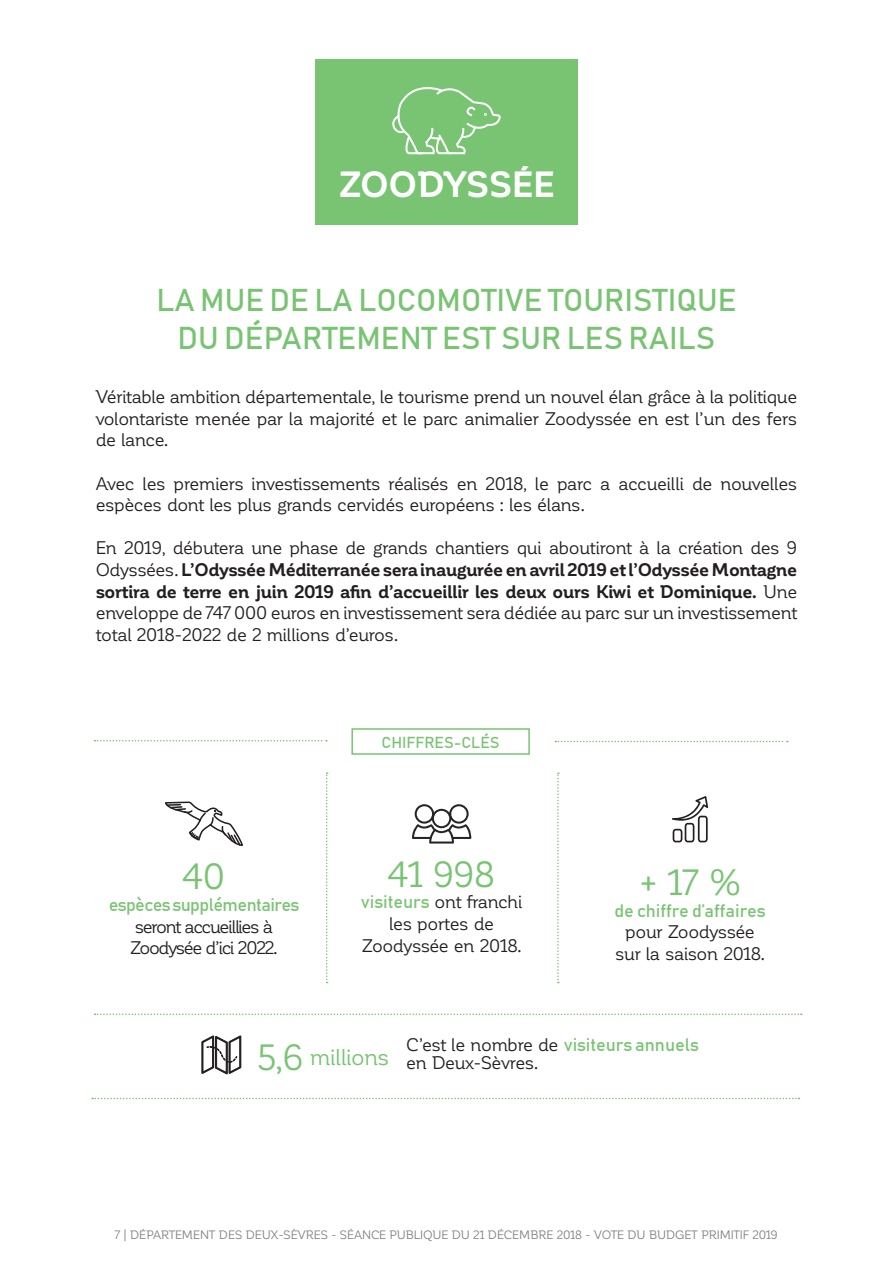
<style>
.page{position:relative;width:893px;height:1263px;background:#fff}
.page>*{position:absolute;margin:0;border:0;box-sizing:border-box;transform-origin:0 0}
.t1{font:36px "Corporative";color:#78c472}
.t2{font:700 36px "Corporative";letter-spacing:-.02em;color:#fff}
.t3{font:31.5px/37.8px "Bahnschrift";color:#78c472;text-align:center}
.t4{font:22.5px "Corporative";color:#78c472}
.t5{font:18px/21.6px "Corporative";letter-spacing:-.02em;color:#231f20;text-align:justify}
.t6{font:18px "Bahnschrift";color:#78c472}
.t7{font:18px/21.6px "Corporative";letter-spacing:-.065em;color:#231f20}
.t8{font:15.9px "Bahnschrift";color:#78c472}
.t9{font:12px "Corporative";color:#808285}
.s1{font-weight:700}
.s2{font-family:"Bahnschrift";color:#78c472}
.s3{font-size:36px}
.s4{font-family:"Corporative";color:#231f20}
</style>
<div class="page">
<svg style="left:412px;top:804px;width:59px;height:39px"></svg>
<svg style="left:165px;top:801px;width:78px;height:45px"></svg>
<svg style="left:94px;top:740px;width:233px;height:1px"></svg>
<svg style="left:94px;top:1013px;width:708px;height:2px"></svg>
<svg style="left:672px;top:796px;width:36px;height:46px"></svg>
<svg style="left:326px;top:772px;width:2px;height:211px"></svg>
<svg style="left:557px;top:772px;width:2px;height:211px"></svg>
<div style="left:351px;top:728px;width:179px;height:27px;border:2px solid #78c472"></div>
<svg style="left:92px;top:1098px;width:707px;height:1px"></svg>
<svg style="left:555px;top:741px;width:233px;height:1px"></svg>
<div style="left:315px;top:60px;width:263px;height:165px;background:#78c472"></div>
<svg style="left:392px;top:87px;width:109px;height:68px"></svg>
<svg style="left:201px;top:1035px;width:41px;height:40px"></svg>
<h1 class="t2" style="left:339px;top:165px;width:217px">Zoodyss ée</h1>
<h2 class="t3" style="left:156px;top:280px;width:582px">la mu e d e la locomotive tou ristiqu e du d épartement est su r les rails</h2>
<p class="t5" style="left:96px;top:386px;width:703px">Véritable ambition départementale, le tourisme prend un nouvel élan grâce à la politique volontariste menée par la majorité et le parc animalier Zoodyssée en est l’un des fers de lance.</p>
<p class="t5" style="left:96px;top:473px;width:703px">Avec les premiers investissements réalisés en 2018, le parc a accueilli de nouvelles espèces dont les plus grands cervidés européens : les élans.</p>
<p class="t5" style="left:96px;top:537px;width:703px">En 2019, débutera une phase de grands chantiers qui aboutiront à la création des 9<br>Odyssées. <span class="s1">L’Odyssée Méditerranée sera inaugurée en avril 2019 et l’Odyssée Montagne sortira de terre en juin 2019 afin d’accueillir les deux ours Kiwi et Dominique.</span> Une enveloppe de 747 000 euros en investissement sera dédiée au parc sur un investissement total 2018-2022 de 2 millions d’euros.</p>
<h1 class="t1" style="left:183px;top:858px;width:44px">40</h1>
<p class="t6" style="left:109px;top:893px;width:192px">espèces supplémentaires</p>
<p class="t7" style="left:130px;top:916px;width:149px">seront accueillies à<br>Zoodysée d’ici 2022.</p>
<p class="t8" style="left:382px;top:732px;width:120px">Chiffres-clés</p>
<h1 class="t1" style="left:388px;top:855px;width:108px">41 998</h1>
<p class="t5" style="left:361px;top:891px;width:163px;text-align:center"><span class="s2">visiteurs</span> ont franchi les portes de<br>Zoodyssée en 2018.</p>
<h1 class="t1" style="left:639px;top:863px;width:104px">+ 17 %</h1>
<p class="t6" style="left:614px;top:899px;width:152px">de chiffre d’affaires</p>
<p class="t5" style="left:615px;top:921px;width:151px;text-align:center">pour Zoodyssée sur la saison 2018.</p>
<p class="t4" style="left:257px;top:1045px;width:134px"><span class="s3">5,6</span> millions</p>
<p class="t6" style="left:406px;top:1034px;width:294px"><span class="s4">C’est le nombre de</span> visiteurs annuels</p>
<p class="t5" style="left:406px;top:1052px;width:133px">en Deux-Sèvres.</p>
<p class="t9" style="left:115px;top:1228px;width:664px">7 | Département d es Deux-Sèvres - Séance publique du 21 d écembre 2018 - Vote du Budget primitif 2019</p>
</div>
